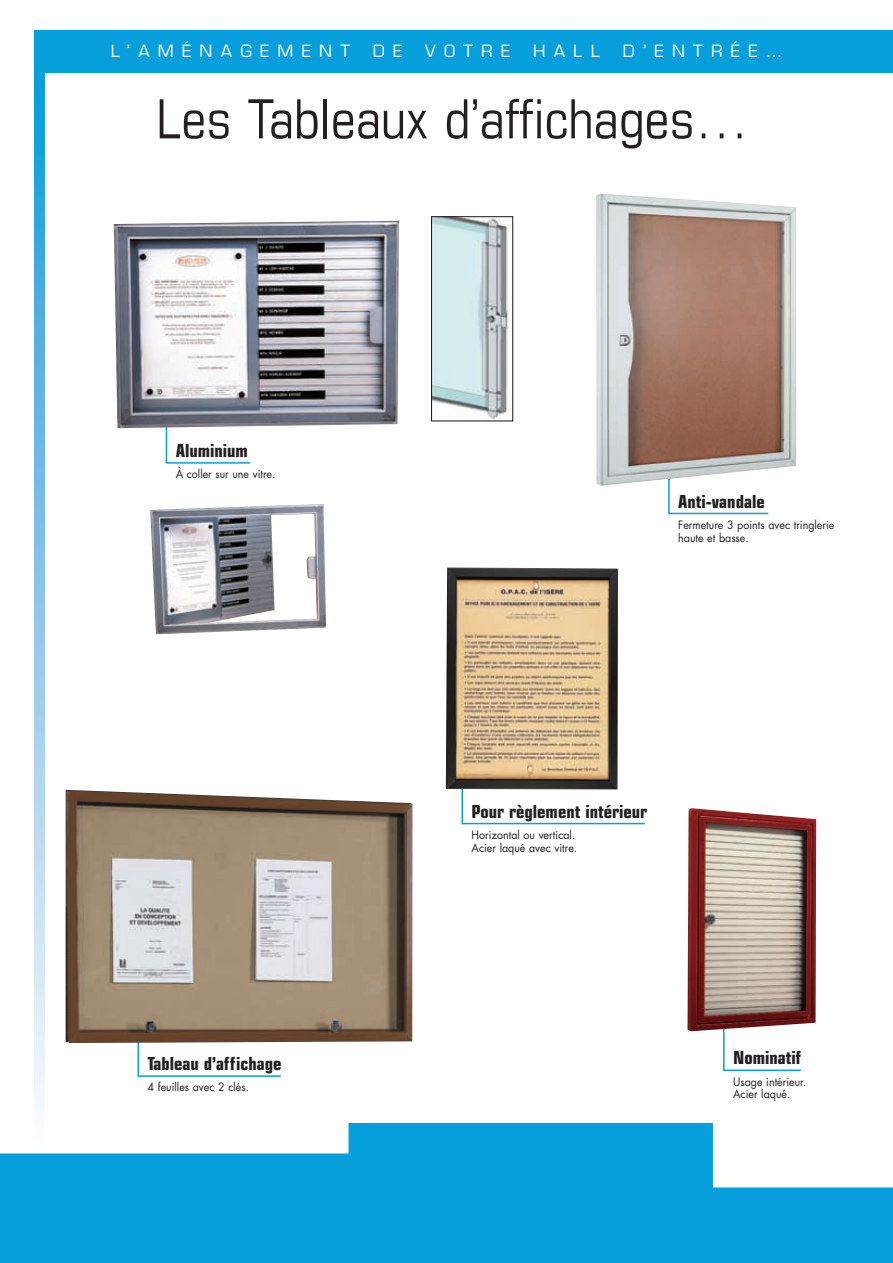
<style>
.page{position:relative;width:893px;height:1263px;background:#fff}
.page>*{position:absolute;margin:0;border:0;box-sizing:border-box;transform-origin:0 0}
.t1{font:condensed 54px "Eurostile";color:#231f20}
.t2{font:700 condensed 18px "Eurostile";color:#231f20}
.t3{font:16.5px "Eurostile";letter-spacing:.5em;color:#fff}
.t4{font:11.25px/12.8px "Futura";color:#231f20;scale:.95 1}
</style>
<div class="page">
<svg style="left:0;top:1123px;width:892px;height:140px;fill:#069edb"></svg>
<div style="left:34px;top:30px;width:858px;height:43px;background:#069edb"></div>
<svg style="left:34px;top:73px;width:10px;height:1079px;background:#8bc8eb"></svg>
<hr style="left:668px;top:478px;width:1px;height:35px;background:#069edb">
<hr style="left:668px;top:513px;width:100px;height:1px;background:#069edb">
<hr style="left:461px;top:788px;width:2px;height:36px;background:#069edb">
<hr style="left:461px;top:823px;width:183px;height:1px;background:#069edb">
<img style="left:446px;top:567px;width:172px;height:223px">
<hr style="left:166px;top:427px;width:1px;height:36px;background:#069edb">
<hr style="left:166px;top:462px;width:84px;height:2px;background:#069edb">
<img style="left:114px;top:221px;width:285px;height:207px">
<img style="left:150px;top:504px;width:176px;height:130px">
<hr style="left:137px;top:1040px;width:2px;height:36px;background:#069edb">
<hr style="left:138px;top:1075px;width:143px;height:2px;background:#069edb">
<hr style="left:723px;top:1014px;width:1px;height:56px;background:#069edb">
<hr style="left:723px;top:1070px;width:77px;height:1px;background:#069edb">
<img style="left:687px;top:808px;width:129px;height:223px">
<img style="left:596px;top:194px;width:200px;height:292px">
<img style="left:433px;top:218px;width:77px;height:201px">
<div style="left:431px;top:216px;width:82px;height:206px;border:1px solid #231f20"></div>
<img style="left:66px;top:790px;width:346px;height:253px">
<h3 class="t3" style="left:111px;top:45px;width:240px">L’AMÉNAGEMENT</h3>
<h3 class="t3" style="left:373px;top:45px;width:31px">D E</h3>
<h3 class="t3" style="left:425px;top:45px;width:87px">VOTRE</h3>
<h3 class="t3" style="left:533px;top:45px;width:68px">HALL</h3>
<h3 class="t3" style="left:622px;top:45px;width:161px">D’ENTRÉE…</h3>
<h1 class="t1" style="left:156px;top:99px;width:593px">Les Tableaux d’affichages…</h1>
<h2 class="t2" style="left:176px;top:444px;width:74px">Aluminium</h2>
<p class="t4" style="left:176px;top:469px;width:106px">À coller sur une vitre.</p>
<h2 class="t2" style="left:147px;top:1057px;width:135px">Tableau d’affichage</h2>
<p class="t4" style="left:147px;top:1082px;width:108px">4 feuilles avec 2 clés.</p>
<h2 class="t2" style="left:678px;top:495px;width:88px">Anti-vandale</h2>
<p class="t4" style="left:678px;top:519px;width:166px">Fermeture 3 points avec tringlerie haute et basse.</p>
<h2 class="t2" style="left:471px;top:805px;width:177px">Pour règlement intérieur</h2>
<p class="t4" style="left:471px;top:829px;width:113px">Horizontal ou vertical.<br>Acier laqué avec vitre.</p>
<h2 class="t2" style="left:733px;top:1051px;width:69px">Nominatif</h2>
<p class="t4" style="left:733px;top:1076px;width:79px">Usage intérieur.<br>Acier laqué.</p>
</div>
